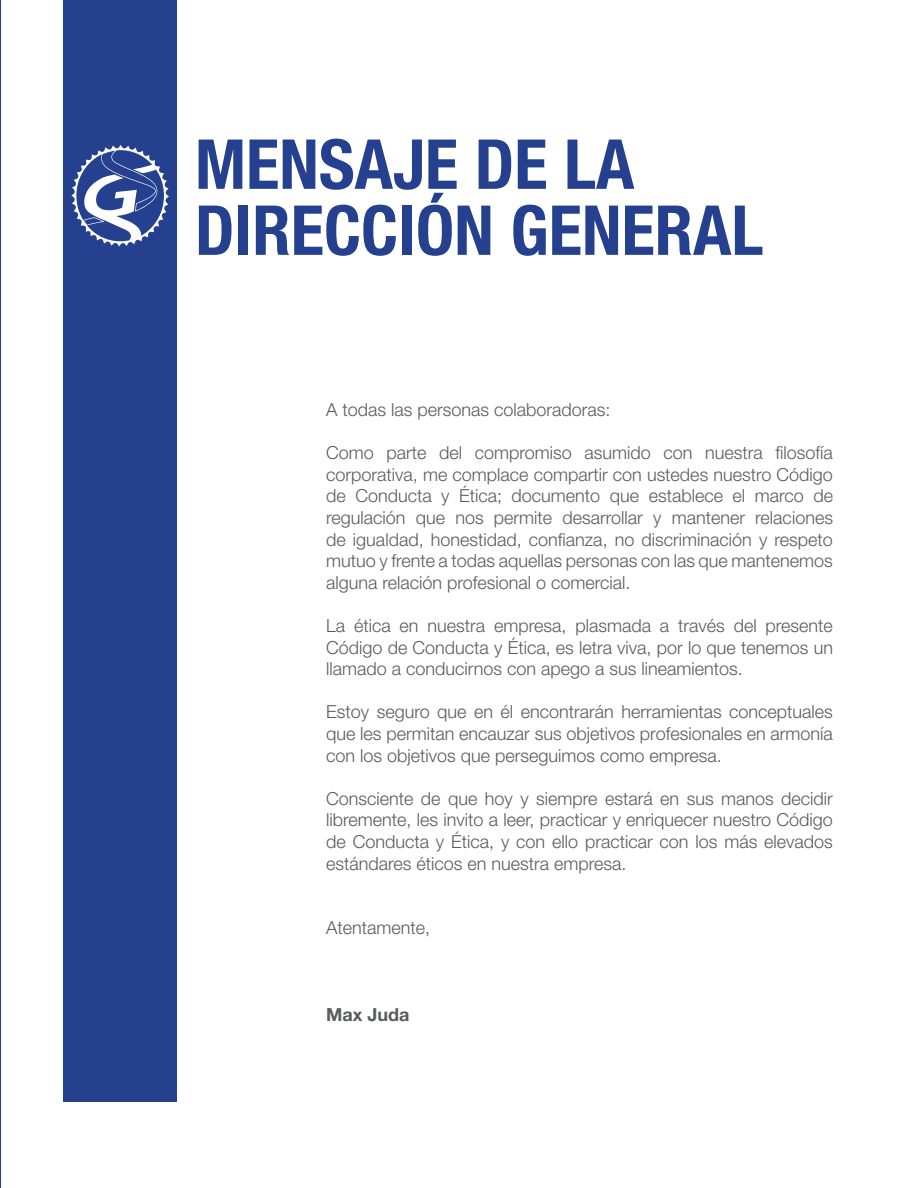
<style>
.page{position:relative;width:918px;height:1188px;background:#fff}
.page>*{position:absolute;margin:0;border:0;box-sizing:border-box;transform-origin:0 0}
.t1{font:700 condensed 69px/66px "Helvetica Neue LT Std";color:#25408f}
.t2{font:300 18px/21.6px "Helvetica Neue LT Std";color:#5a5b5d;text-align:justify}
.t3{font:700 18px "Helvetica Neue LT Std";color:#5a5b5d}
</style>
<div class="page">
<hr style="left:0;top:0;width:1px;height:1188px;background:#25408f">
<div style="left:64px;top:0;width:113px;height:1101px;background:#25408f"></div>
<svg style="left:71px;top:145px;width:98px;height:102px"></svg>
<h1 class="t1" style="left:195px;top:130px;width:570px">MENSAJE DE LA<br>DIRECCIÓN GENERAL</h1>
<p class="t2" style="left:326px;top:398px;width:286px">A todas las personas colaboradoras:</p>
<p class="t2" style="left:326px;top:442px;width:508px">Como parte del compromiso asumido con nuestra filosofía corporativa, me complace compartir con ustedes nuestro Código de Conducta y Ética; documento que establece el marco de regulación que nos permite desarrollar y mantener relaciones de igualdad, honestidad, confianza, no discriminación y respeto mutuo y frente a todas aquellas personas con las que mantenemos alguna relación profesional o comercial.</p>
<p class="t2" style="left:326px;top:614px;width:508px">La ética en nuestra empresa, plasmada a través del presente Código de Conducta y Ética, es letra viva, por lo que tenemos un llamado a conducirnos con apego a sus lineamientos.</p>
<p class="t2" style="left:326px;top:701px;width:508px">Estoy seguro que en él encontrarán herramientas conceptuales que les permitan encauzar sus objetivos profesionales en armonía con los objetivos que perseguimos como empresa.</p>
<p class="t2" style="left:326px;top:787px;width:508px">Consciente de que hoy y siempre estará en sus manos decidir libremente, les invito a leer, practicar y enriquecer nuestro Código de Conducta y Ética, y con ello practicar con los más elevados estándares éticos en nuestra empresa.</p>
<p class="t2" style="left:326px;top:917px;width:106px">Atentamente,</p>
<p class="t3" style="left:326px;top:1003px;width:85px">Max Juda</p>
</div>
